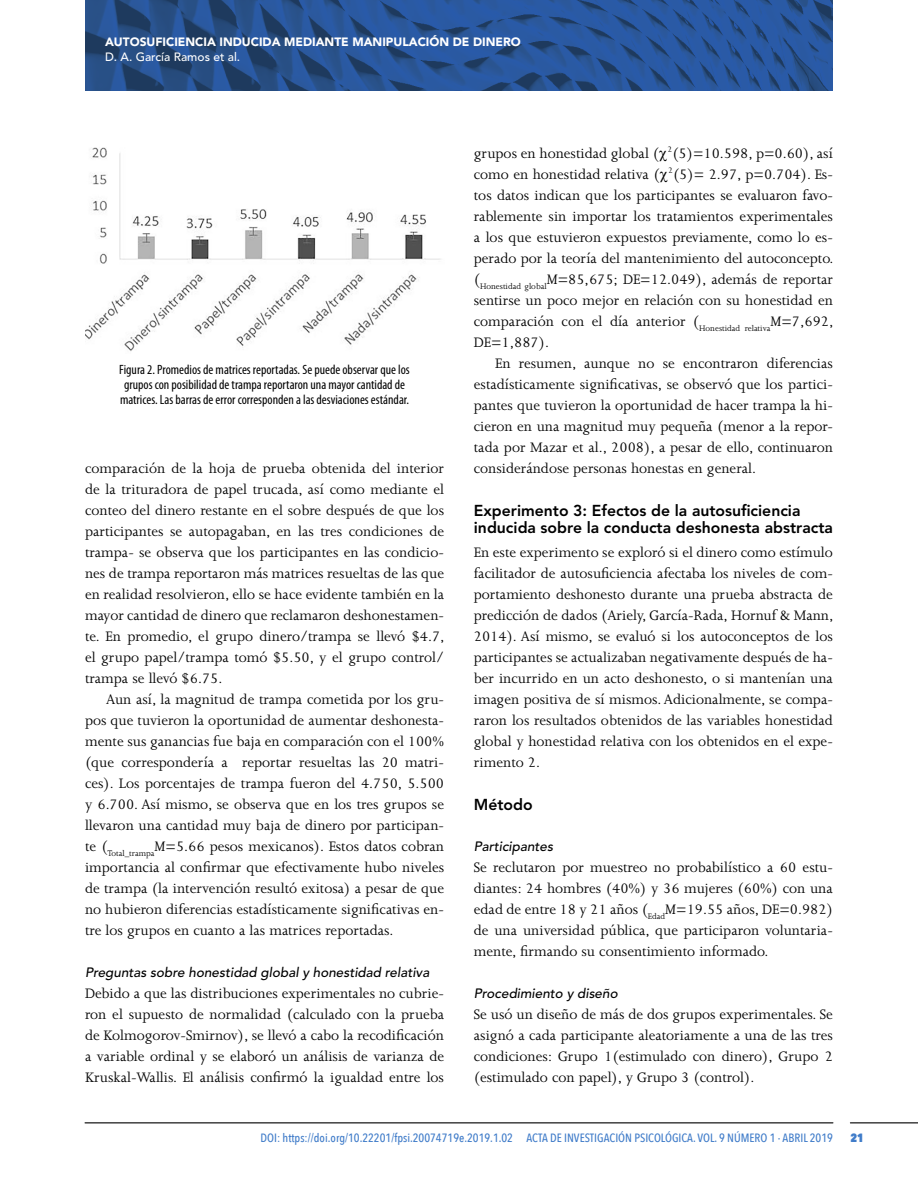
<style>
.page{position:relative;width:918px;height:1188px;background:#fff}
.page>*{position:absolute;margin:0;border:0;box-sizing:border-box;transform-origin:0 0}
.Texto_articulo_1{font:15.75px/21px "Joanna MT Std";color:#000;text-align:justify}
.Texto_articulo_sangr{font:15.75px/21px "Joanna MT Std";color:#000;text-align:justify}
.Subtitulos_1{font:800 15.75px/17.5px "Avenir LT Std";color:#000}
.figuras{font:condensed 13.5px/15px "Myriad Pro";color:#000}
.Subtitulos_2{font:italic 500 13.5px "Avenir LT Std";color:#000}
.t1{font:500 12px "Avenir Next Condensed";color:#407cc9}
.t2{font:900 12px "Avenir LT Std";color:#fff}
.t3{font:500 12px "Avenir LT Std";color:#fff}
.t4{font:800 12px "Avenir Next Condensed";color:#407cc9}
.s1{font-style:italic}
</style>
<div class="page">
<img style="left:85px;top:0;width:748px;height:91px">
<hr style="left:85px;top:1122px;width:748px;height:1px;background:#000">
<hr style="left:850px;top:1122px;width:68px;height:1px;background:#000">
<img style="left:85px;top:147px;width:356px;height:204px">
<p class="t2" style="left:105px;top:35px;width:417px">AUTOSUFICIENCIA INDUCIDA MEDIANTE MANIPULACIÓN DE DINERO</p>
<p class="t3" style="left:105px;top:50px;width:137px">D. A. García Ramos et al.</p>
<p class="figuras" style="left:119px;top:363px;width:292px">Figura 2. Promedios de matrices reportadas. Se puede observar que los grupos con posibilidad de trampa reportaron una mayor cantidad de matrices. Las barras de error corresponden a las desviaciones estándar.</p>
<p class="Texto_articulo_sangr" style="left:85px;top:458px;width:361px">comparación de la hoja de prueba obtenida del interior de la trituradora de papel trucada, así como mediante el conteo del dinero restante en el sobre después de que los participantes se autopagaban, en las tres condiciones de trampa- se observa que los participantes en las condicio&shy;nes de trampa reportaron más matrices resueltas de las que en realidad resolvieron, ello se hace evidente también en la mayor cantidad de dinero que reclamaron deshonestamen&shy;te. En promedio, el grupo dinero/trampa se llevó $4.7, el grupo papel/trampa tomó $5.50, y el grupo control/ trampa se llevó $6.75.</p>
<p class="Texto_articulo_sangr" style="left:85px;top:689px;width:361px;text-indent:21px">Aun así, la magnitud de trampa cometida por los gru&shy;pos que tuvieron la oportunidad de aumentar deshonesta&shy;mente sus ganancias fue baja en comparación con el 100% (que correspondería a reportar resueltas las 20 matri&shy;ces). Los porcentajes de trampa fueron del 4.750, 5.500 y 6.700. Así mismo, se observa que en los tres grupos se llevaron una cantidad muy baja de dinero por participan&shy;te (<sub>Total_trampa</sub><span class="s1">M</span>=5.66 pesos mexicanos). Estos datos cobran importancia al confirmar que efectivamente hubo niveles de trampa (la intervención resultó exitosa) a pesar de que no hubieron diferencias estadísticamente significativas en&shy;tre los grupos en cuanto a las matrices reportadas.</p>
<p class="Subtitulos_2" style="left:85px;top:964px;width:346px">Preguntas sobre honestidad global y honestidad relativa</p>
<p class="Texto_articulo_1" style="left:85px;top:983px;width:361px">Debido a que las distribuciones experimentales no cubrie&shy;ron el supuesto de normalidad (calculado con la prueba de Kolmogorov-Smirnov), se llevó a cabo la recodificación a variable ordinal y se elaboró un análisis de varianza de Kruskal-Wallis. El análisis confirmó la igualdad entre los</p>
<p class="Texto_articulo_1" style="left:474px;top:143px;width:361px">grupos en honestidad global ( <sup>2</sup>(5)=10.598, p=0.60), así como en honestidad relativa ( <sup>2</sup>(5)= 2.97, p=0.704). Es&shy;tos datos indican que los participantes se evaluaron favo&shy;rablemente sin importar los tratamientos experimentales a los que estuvieron expuestos previamente, como lo es&shy;perado por la teoría del mantenimiento del autoconcepto. (<sub>Honestidad</sub> <sub>global</sub><span class="s1">M</span>=85,675; DE=12.049), además de reportar sentirse un poco mejor en relación con su honestidad en comparación con el día anterior (<sub>Honestidad</sub> <sub>relativa</sub><span class="s1">M</span>=7,692, DE=1,887).</p>
<p class="Texto_articulo_sangr" style="left:474px;top:353px;width:361px;text-indent:21px">En resumen, aunque no se encontraron diferencias estadísticamente significativas, se observó que los partici&shy;pantes que tuvieron la oportunidad de hacer trampa la hi&shy;cieron en una magnitud muy pequeña (menor a la repor&shy;tada por Mazar et al., 2008), a pesar de ello, continuaron considerándose personas honestas en general.</p>
<p class="Subtitulos_1" style="left:474px;top:502px;width:361px">Experimento 3: Efectos de la autosuficiencia inducida sobre la conducta deshonesta abstracta</p>
<p class="Texto_articulo_1" style="left:474px;top:542px;width:361px">En este experimento se exploró si el dinero como estímulo facilitador de autosuficiencia afectaba los niveles de com&shy;portamiento deshonesto durante una prueba abstracta de predicción de dados (Ariely, García-Rada, Hornuf &amp; Mann, 2014). Así mismo, se evaluó si los autoconceptos de los participantes se actualizaban negativamente después de ha&shy;ber incurrido en un acto deshonesto, o si mantenían una imagen positiva de sí mismos. Adicionalmente, se compa&shy;raron los resultados obtenidos de las variables honestidad global y honestidad relativa con los obtenidos en el expe&shy;rimento 2.</p>
<p class="Subtitulos_1" style="left:474px;top:796px;width:60px">Método</p>
<p class="Subtitulos_2" style="left:474px;top:838px;width:81px">Participantes</p>
<p class="Texto_articulo_1" style="left:474px;top:857px;width:361px">Se reclutaron por muestreo no probabilístico a 60 estu&shy;diantes: 24 hombres (40%) y 36 mujeres (60%) con una edad de entre 18 y 21 años (<sub>Edad</sub><span class="s1">M=</span>19.55 años, DE=0.982) de una universidad pública, que participaron voluntaria&shy;mente, firmando su consentimiento informado.</p>
<p class="Subtitulos_2" style="left:474px;top:985px;width:145px">Procedimiento y diseño</p>
<p class="Texto_articulo_1" style="left:474px;top:1004px;width:361px">Se usó un diseño de más de dos grupos experimentales. Se asignó a cada participante aleatoriamente a una de las tres condiciones: Grupo 1(estimulado con dinero), Grupo 2 (estimulado con papel), y Grupo 3 (control).</p>
<p class="t1" style="left:261px;top:1130px;width:574px">DOI: https://doi.org/10.22201/fpsi.20074719e.2019.1.02 ACTA DE INVESTIGACIÓN PSICOLÓGICA. VOL. 9 NÚMERO 1 · ABRIL 2019</p>
<p class="t4" style="left:850px;top:1130px;width:15px">21</p>
</div>
